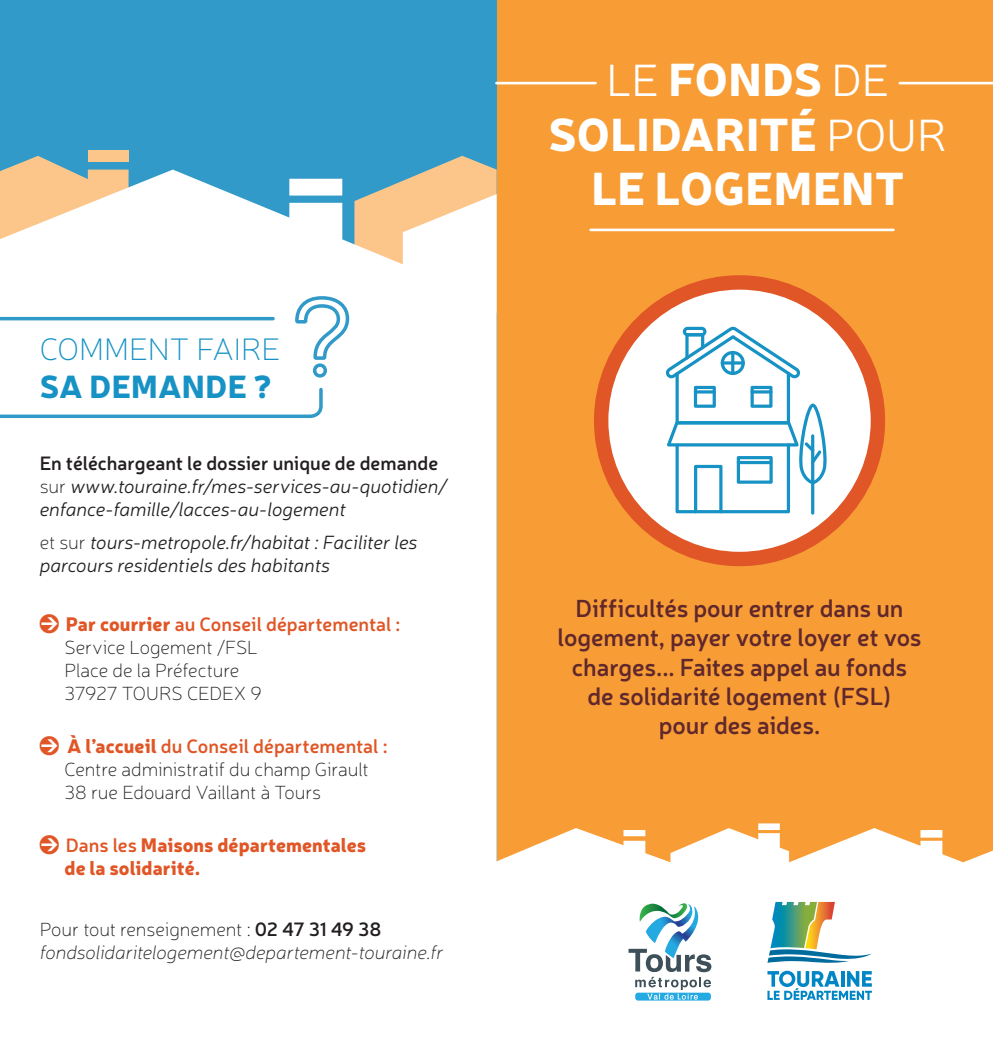
<style>
.page{position:relative;width:993px;height:1042px;background:#fff}
.page>*{position:absolute;margin:0;border:0;box-sizing:border-box;transform-origin:0 0}
.t1{font:900 45.5px/54.6px "Neris";letter-spacing:.005em;color:#fff;text-align:center}
.t2{font:100 31.5px "Neris";color:#1792c4}
.t3{font:900 31.5px "Neris";letter-spacing:.01em;color:#1792c4}
.t4{font:600 24.5px/29.4px "Neris";letter-spacing:-.005em;color:#61282c;text-align:center}
.t5{font:italic 300 19.25px/23.1px "Neris";letter-spacing:-.005em;color:#231f20}
.t6{font:100 19.25px/23.1px "Neris";letter-spacing:-.01em;color:#231f20}
.t7{font:italic 100 19.25px/23.1px "Neris";letter-spacing:-.005em;color:#231f20}
.t8{font:900 19.25px/23.1px "Neris";letter-spacing:.005em;color:#e05626}
.s1{font-weight:600;font-style:normal}
.s2{font-weight:100;font-style:normal}
.s3{font-family:"Pointers";font-weight:400;font-size:24.5px;color:#e05626}
.s4{font-weight:900;color:#e05626}
.s5{font-weight:600;color:#e05626}
.s6{font-family:"Pointers";font-weight:400;font-size:24.5px}
.s7{font-weight:600}
.s8{font-style:normal}
.s9{font-weight:300}
</style>
<div class="page">
<div style="left:495px;top:0;width:497px;height:1041px;background:#f89d36"></div>
<div style="left:0;top:0;width:496px;height:1042px;background:#329ac8"></div>
<svg style="left:3px;top:156px;width:126px;height:14px"></svg>
<div style="left:88px;top:150px;width:40px;height:12px;background:#fcc68a"></div>
<div style="left:0;top:170px;width:496px;height:872px;background:#fff"></div>
<hr style="left:899px;top:82px;width:93px;height:2px;background:#fff">
<hr style="left:496px;top:82px;width:99px;height:2px;background:#fff">
<hr style="left:590px;top:229px;width:303px;height:2px;background:#fff">
<div style="left:593px;top:275px;width:291px;height:291px;background:#e05626;border-radius:50%"></div>
<div style="left:608px;top:290px;width:262px;height:262px;background:#fff;border-radius:50%"></div>
<svg style="left:665px;top:327px;width:162px;height:186px"></svg>
<svg style="left:494px;top:823px;width:498px;height:219px;background:#fef4ea"></svg>
<svg style="left:628px;top:903px;width:83px;height:97px;background:#b9d2db"></svg>
<svg style="left:767px;top:971px;width:104px;height:29px;background:#83c4e2"></svg>
<svg style="left:767px;top:902px;width:104px;height:62px;background:#afcabf"></svg>
<svg style="left:293px;top:156px;width:203px;height:223px;background:#e2e8e4"></svg>
<svg style="left:0;top:386px;width:324px;height:34px;background:#e8f3f8"></svg>
<hr style="left:0;top:317px;width:273px;height:3px;background:#329ac8">
<h2 class="t2" style="left:40px;top:330px;width:242px">COMMENT FAIRE</h2>
<h2 class="t3" style="left:40px;top:363px;width:233px">SA DEMANDE ?</h2>
<p class="t5" style="left:40px;top:451px;width:409px"><span class="s1">En téléchargeant le dossier unique de demande </span><span class="s2">sur</span> www.touraine.fr/mes-services-au-quotidien/ enfance-famille/lacces-au-logement</p>
<p class="t5" style="left:40px;top:530px;width:379px"><span class="s2">et sur</span> tours-metropole.fr/habitat : Faciliter les parcours residentiels des habitants</p>
<p class="t6" style="left:64px;top:612px;width:337px;text-indent:-25px"><span class="s3">0</span> <span class="s4">Par courrier</span> <span class="s5">au Conseil départemental :<br></span>Service Logement /FSL<br>Place de la Préfecture<br>37927 TOURS CEDEX 9</p>
<p class="t6" style="left:64px;top:734px;width:324px;text-indent:-25px"><span class="s3">0</span> <span class="s4">À l’accueil</span> <span class="s5">du Conseil départemental :<br></span>Centre administratif du champ Girault<br>38 rue Edouard Vaillant à Tours</p>
<p class="t8" style="left:64px;top:832px;width:303px;text-indent:-25px"><span class="s6">0</span> <span class="s7">Dans les</span> Maisons départementales de la solidarité.</p>
<p class="t7" style="left:40px;top:917px;width:405px"><span class="s8">Pour tout renseignement :</span> <span class="s1">02 47 31 49 38 </span>fondsolidaritelogement@departement-touraine.fr</p>
<h1 class="t1" style="left:548px;top:50px;width:400px"><span class="s9">LE</span> FONDS <span class="s9">DE<br></span>SOLIDARITÉ <span class="s9">POUR<br></span>LE LOGEMENT</h1>
<p class="t4" style="left:557px;top:592px;width:365px">Difficultés pour entrer dans un logement, payer votre loyer et vos charges... Faites appel au fonds de solidarité logement (FSL)<br>pour des aides.</p>
</div>
